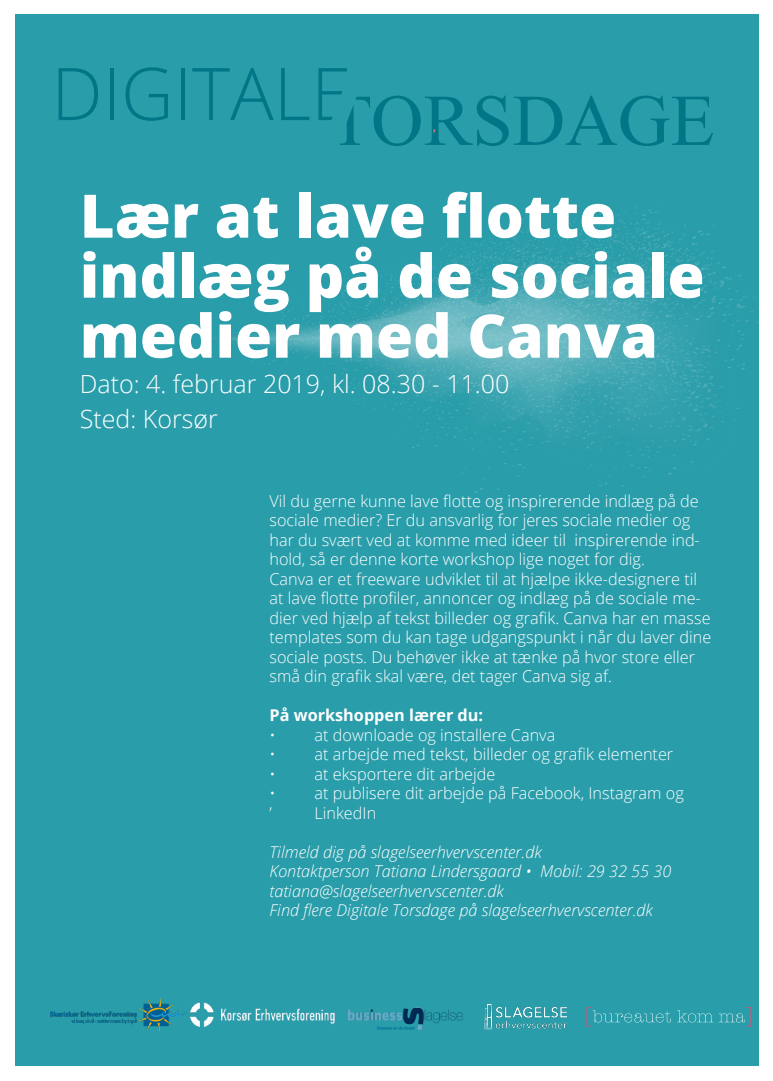
<style>
.page{position:relative;width:773px;height:1081px;background:#fff}
.page>*{position:absolute;margin:0;border:0;box-sizing:border-box;transform-origin:0 0}
.t1{font:800 60px "Open Sans";color:#fff}
.t2{font:300 25px "Open Sans";color:#fff}
.t3{font:300 16.25px/19.5px "Open Sans";color:#fff}
.t4{font:italic 300 16.25px "Open Sans";color:#fff}
.t5{font:700 16.25px "Open Sans";color:#fff}
</style>
<div class="page">
<div style="left:15px;top:15px;width:743px;height:1051px;background:#299daa"></div>
<svg style="left:59px;top:68px;width:39px;height:52px"></svg>
<hr style="left:110px;top:68px;width:4px;height:52px;background:#007686">
<svg style="left:125px;top:67px;width:43px;height:54px"></svg>
<hr style="left:181px;top:68px;width:3px;height:52px;background:#007686">
<svg style="left:192px;top:68px;width:82px;height:52px"></svg>
<svg style="left:281px;top:68px;width:28px;height:52px"></svg>
<svg style="left:514px;top:96px;width:199px;height:50px"></svg>
<svg style="left:318px;top:68px;width:190px;height:78px"></svg>
<img style="left:210px;top:205px;width:549px;height:287px">
<svg style="left:586px;top:1007px;width:85px;height:19px"></svg>
<svg style="left:677px;top:1007px;width:74px;height:19px"></svg>
<img style="left:484px;top:1004px;width:82px;height:26px">
<img style="left:190px;top:1003px;width:144px;height:23px">
<img style="left:349px;top:1007px;width:113px;height:22px">
<img style="left:51px;top:998px;width:135px;height:32px">
<p class="t1" style="left:80px;top:170px;width:538px">Lær at lave flotte</p>
<p class="t1" style="left:80px;top:230px;width:626px">indlæg på de sociale</p>
<p class="t1" style="left:80px;top:290px;width:579px">medier med Canva</p>
<p class="t2" style="left:80px;top:366px;width:431px">Dato: 4. februar 2019, kl. 08.30 - 11.00</p>
<p class="t2" style="left:80px;top:401px;width:139px">Sted: Korsør</p>
<p class="t3" style="left:269px;top:491px;width:432px">Vil du gerne kunne lave flotte og inspirerende indlæg på de sociale medier? Er du ansvarlig for jeres sociale medier og har du svært ved at komme med ideer til inspirerende ind&shy;hold, så er denne korte workshop lige noget for dig.</p>
<p class="t3" style="left:269px;top:569px;width:443px">Canva er et freeware udviklet til at hjælpe ikke-designere til at lave flotte profiler, annoncer og indlæg på de sociale me&shy;dier ved hjælp af tekst billeder og grafik. Canva har en masse templates som du kan tage udgangspunkt i når du laver dine sociale posts. Du behøver ikke at tænke på hvor store eller små din grafik skal være, det tager Canva sig af.</p>
<p class="t5" style="left:269px;top:704px;width:215px">På workshoppen lærer du:</p>
<p class="t3" style="left:269px;top:725px;width:287px">• at downloade og installere Canva</p>
<p class="t3" style="left:269px;top:744px;width:405px">• at arbejde med tekst, billeder og grafik elementer</p>
<p class="t3" style="left:269px;top:764px;width:227px">• at eksportere dit arbejde</p>
<p class="t3" style="left:269px;top:783px;width:416px">• at publisere dit arbejde på Facebook, Instagram og</p>
<p class="t3" style="left:269px;top:803px;width:4px">’</p>
<p class="t3" style="left:314px;top:803px;width:63px">LinkedIn</p>
<p class="t4" style="left:269px;top:841px;width:274px">Tilmeld dig på slagelseerhvervscenter.dk</p>
<p class="t4" style="left:269px;top:860px;width:403px">Kontaktperson Tatiana Lindersgaard • Mobil: 29 32 55 30</p>
<p class="t4" style="left:269px;top:880px;width:236px">tatiana@slagelseerhvervscenter.dk</p>
<p class="t4" style="left:269px;top:899px;width:385px">Find flere Digitale Torsdage på slagelseerhvervscenter.dk</p>
</div>
